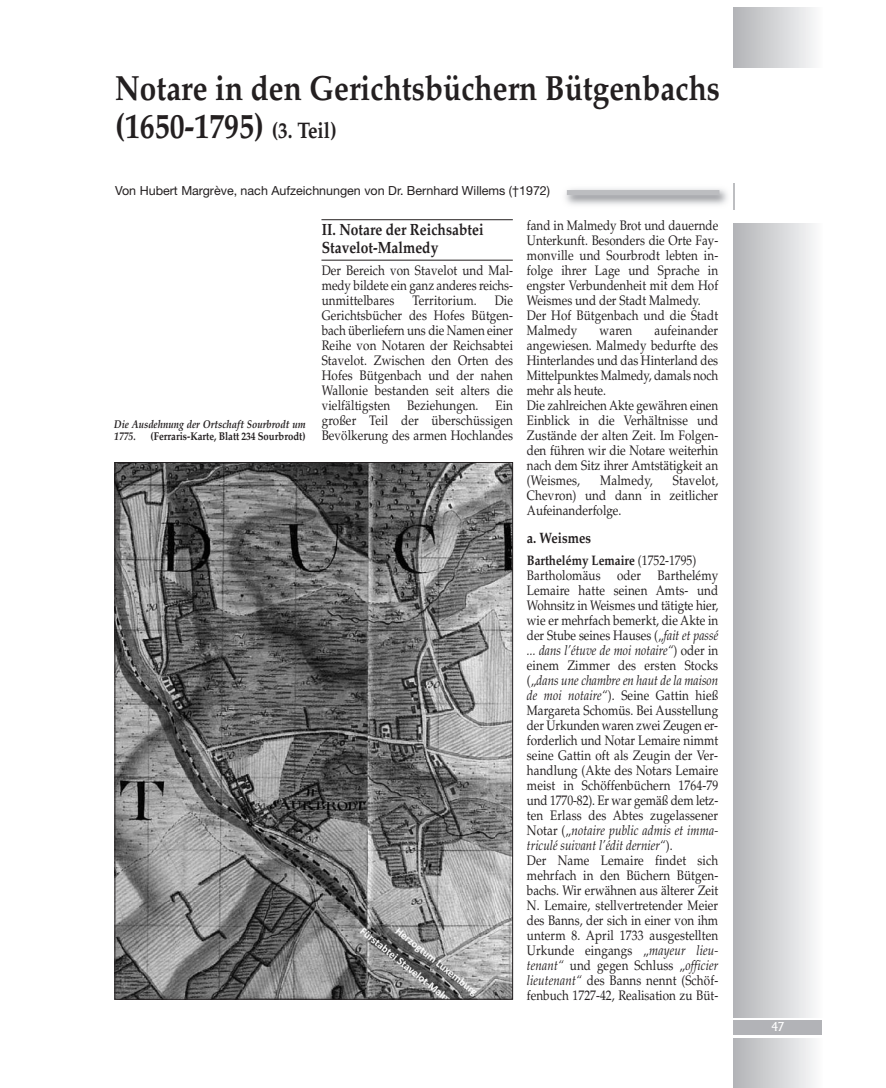
<style>
.page{position:relative;width:886px;height:1088px;background:#fff}
.page>*{position:absolute;margin:0;border:0;box-sizing:border-box;transform-origin:0 0}
.t1{font:700 35px/38.1px "Palatino LT Std";color:#231f20;scale:.85 1}
.t2{font:700 16.25px/17.5px "Palatino LT Std";color:#231f20;scale:.85 1}
.t3{font:700 15px "Palatino LT Std";color:#231f20;scale:.85 1}
.t4{font:13.75px/15px "Palatino LT Std";letter-spacing:.005em;color:#231f20;text-align:justify;scale:.85 1}
.t5{font:12.5px "Helvetica Neue";color:#231f20}
.t6{font:12.5px "Adelon";color:#fff}
.t7{font:italic 700 11.25px/12.5px "Palatino LT Std";color:#231f20;scale:.85 1}
.t8{font:700 11.25px "Palatino LT Std";color:#231f20;scale:.85 1}
.s1{font-size:22.5px}
.s2{font-weight:700}
.s3{font-style:italic}
</style>
<div class="page">
<div style="left:733px;top:7px;width:89px;height:60px;background:linear-gradient(to right,#b2b3b6,#fafafb)"></div>
<div style="left:733px;top:223px;width:89px;height:794px;background:linear-gradient(to right,#b2b3b6,#fafafb)"></div>
<div style="left:733px;top:1020px;width:89px;height:15px;background:#b2b3b7"></div>
<div style="left:733px;top:1038px;width:89px;height:50px;background:linear-gradient(to right,#b2b3b6,#fafafb)"></div>
<img style="left:117px;top:464px;width:394px;height:533px">
<hr style="left:321px;top:219px;width:192px;height:1px;background:#231f20">
<hr style="left:321px;top:260px;width:192px;height:1px;background:#231f20">
<img style="left:565px;top:183px;width:170px;height:27px">
<div style="left:567px;top:190px;width:152px;height:5px;background:#bcbdc0"></div>
<h1 class="t1" style="left:115px;top:73px;width:713px">Notare in den Gerichtsbüchern Bütgenbachs (1650-1795) <span class="s1">(3. Teil)</span></h1>
<p class="t5" style="left:115px;top:186px;width:436px">Von Hubert Margrève, nach Aufzeichnungen von Dr. Bernhard Willems (†1972)</p>
<p class="t7" style="left:114px;top:419px;width:227px">Die Ausdehnung der Ortschaft Sourbrodt um<br>1775.</p>
<p class="t8" style="left:150px;top:432px;width:184px">(Ferraris-Karte, Blatt 234 Sourbrodt)</p>
<p class="t2" style="left:322px;top:223px;width:192px">II. Notare der Reichsabtei<br>Stavelot-Malmedy</p>
<p class="t4" style="left:322px;top:264px;width:227px">Der Bereich von Stavelot und Mal&shy;medy bildete ein ganz anderes reichs&shy;unmittelbares</p>
<p class="t4" style="left:322px;top:294px;width:227px;text-indent:173px">Die Gerichtsbücher des Hofes Bütgen&shy;bach überliefern uns die Namen einer Reihe von Notaren der Reichsabtei Stavelot. Zwischen den Orten des Hofes Bütgenbach und der nahen Wallonie bestanden seit alters die vielfältigsten Beziehungen. Ein großer Teil der überschüssigen Bevölkerung des armen Hochlandes</p>
<p class="t4" style="left:413px;top:294px;width:77px">Territorium.</p>
<p class="t4" style="left:527px;top:219px;width:227px;text-align:left">fand in Malmedy Brot und dauernde<br>Unterkunft. Besonders die Orte Fay&shy;monville und Sourbrodt lebten in&shy;folge ihrer Lage und Sprache in engster Verbundenheit mit dem Hof<br>Weismes und der Stadt Malmedy.<br>Der Hof Bütgenbach und die Stadt<br>Malmedy</p>
<p class="t4" style="left:527px;top:324px;width:227px;text-align:left;text-indent:128px">aufeinander angewiesen. Malmedy bedurfte des<br>Hinterlandes und das Hinterland des<br>Mittelpunktes Malmedy, damals noch mehr als heute.<br>Die zahlreichen Akte gewähren einen<br>Einblick in die Verhältnisse und<br>Zustände der alten Zeit. Im Folgen&shy;den führen wir die Notare weiterhin nach dem Sitz ihrer Amtstätigkeit an (Weismes,</p>
<p class="t4" style="left:599px;top:324px;width:40px">waren</p>
<p class="t4" style="left:527px;top:474px;width:227px;text-indent:146px">Stavelot, Chevron) und dann in zeitlicher Aufeinanderfolge.</p>
<p class="t3" style="left:527px;top:532px;width:77px">a. Weismes</p>
<p class="t4" style="left:527px;top:554px;width:227px;text-align:left"><span class="s2">Barthelémy Lemaire</span> (1752-1795)<br>Bartholomäus oder Barthelémy Lemaire hatte seinen Amts- und Wohnsitz in Weismes und tätigte hier, wie er mehrfach bemerkt, die Akte in der Stube seines Hauses („<span class="s3">fait et passé ... dans l’étuve de moi notaire“</span>) oder in einem Zimmer des ersten Stocks („<span class="s3">dans une chambre en haut de la maison de moi notaire“</span>). Seine Gattin hieß Margareta Schomüs. Bei Ausstellung der Urkunden waren zwei Zeugen er&shy;forderlich und Notar Lemaire nimmt seine Gattin oft als Zeugin der Ver&shy;handlung (Akte des Notars Lemaire meist in Schöffenbüchern 1764-79 und 1770-82). Er war gemäß dem letz&shy;ten Erlass des Abtes zugelassener Notar („<span class="s3">notaire public admis et imma&shy;triculé suivant l’édit dernier“</span>).<br>Der Name Lemaire findet sich mehrfach in den Büchern Bütgen&shy;bachs. Wir erwähnen aus älterer Zeit N. Lemaire, stellvertretender Meier des Banns, der sich in einer von ihm unterm 8. April 1733 ausgestellten Urkunde eingangs „<span class="s3">mayeur lieu&shy;tenant“</span> und gegen Schluss „<span class="s3">officier lieutenant“</span> des Banns nennt (Schöf&shy;fenbuch 1727-42, Realisation zu Büt-</p>
<p class="t4" style="left:600px;top:474px;width:63px">Malmedy,</p>
<p class="t6" style="left:771px;top:1022px;width:15px">47</p>
</div>
